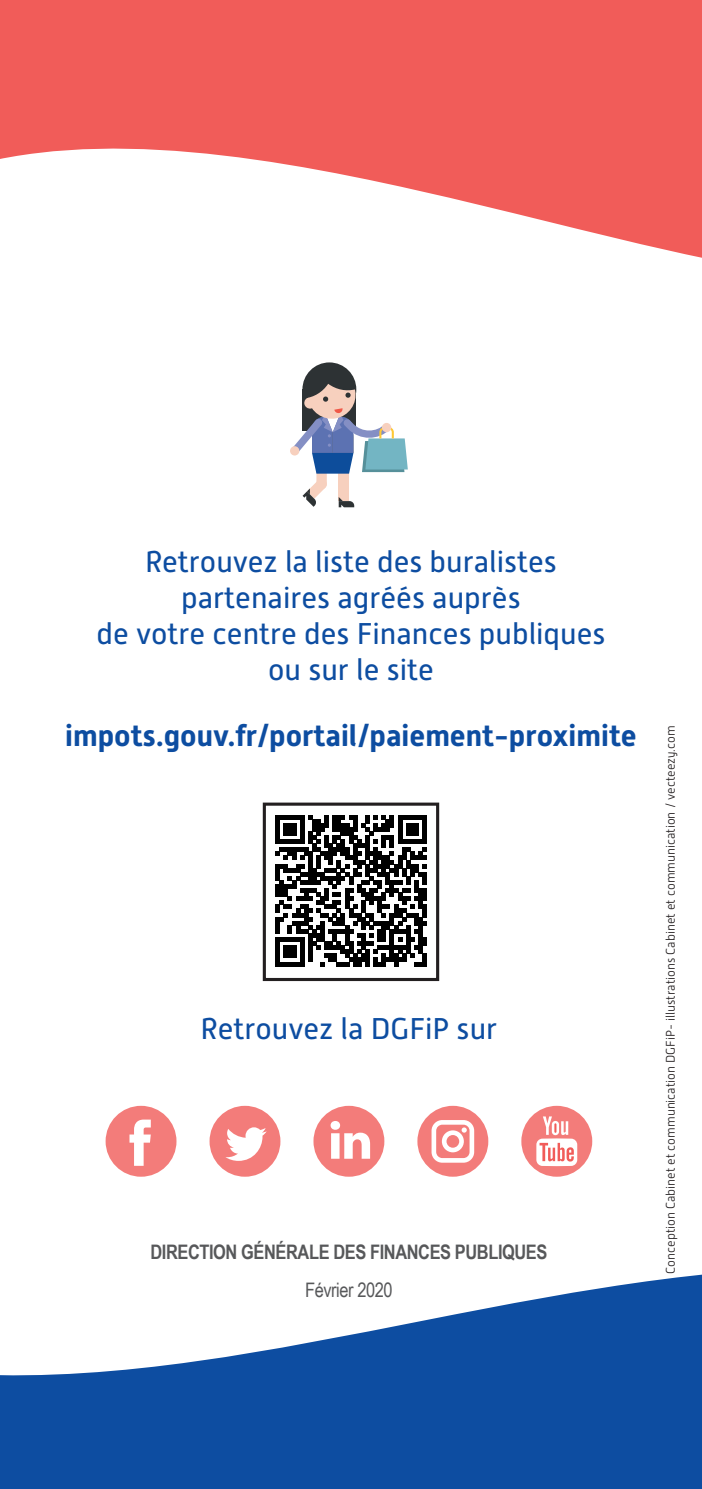
<style>
.page{position:relative;width:702px;height:1489px;background:#fff}
.page>*{position:absolute;margin:0;border:0;box-sizing:border-box;transform-origin:0 0}
.t1{font:30px "Alwyn New";color:#0d4da1}
.t2{font:700 30px "Alwyn New";color:#0d4da1}
.t3{font:700 20px "Arial Narrow";letter-spacing:-.02em;color:#57585a}
.t4{font:20px "Arial Narrow";letter-spacing:-.02em;color:#57585a}
.t5{font:300 12.5px "Alwyn New";color:#231f20}
</style>
<div class="page">
<svg style="left:0;top:0;width:702px;height:258px;fill:#f15c59"></svg>
<svg style="left:0;top:1274px;width:702px;height:214px;fill:#0d4da1"></svg>
<svg style="left:291px;top:362px;width:117px;height:145px"></svg>
<div style="left:382px;top:423px;width:9px;height:9px;background:#f7d0be;border-radius:50%"></div>
<svg style="left:275px;top:815px;width:151px;height:151px"></svg>
<div style="left:263px;top:802px;width:176px;height:179px;border:3px solid #231f20"></div>
<svg style="left:106px;top:1105px;width:70px;height:71px"></svg>
<svg style="left:209px;top:1105px;width:71px;height:71px"></svg>
<svg style="left:313px;top:1105px;width:71px;height:71px"></svg>
<svg style="left:417px;top:1105px;width:71px;height:71px"></svg>
<svg style="left:521px;top:1105px;width:71px;height:71px"></svg>
<p class="t1" style="left:145px;top:544px;width:413px">Retrouvez la liste des buralistes</p>
<p class="t1" style="left:181px;top:580px;width:341px">partenaires agréés auprès</p>
<p class="t1" style="left:96px;top:616px;width:510px">de votre centre des Finances publiques</p>
<p class="t1" style="left:268px;top:652px;width:167px">ou sur le site</p>
<p class="t2" style="left:65px;top:718px;width:573px">impots.gouv.fr/portail/paiement-proximite</p>
<p class="t1" style="left:200px;top:1011px;width:298px">Retrouvez la DGFiP sur</p>
<p class="t3" style="left:150px;top:1236px;width:398px">DIRECTION GÉNÉRALE DES FINANCES PUBLIQUES</p>
<p class="t4" style="left:305px;top:1275px;width:89px">Février 2020</p>
<p class="t5" style="left:663px;top:1273px;width:550px;rotate:-90deg">Conception Cabinet et communication DGFiP- illustrations Cabinet et communication / vecteezy.com</p>
</div>
